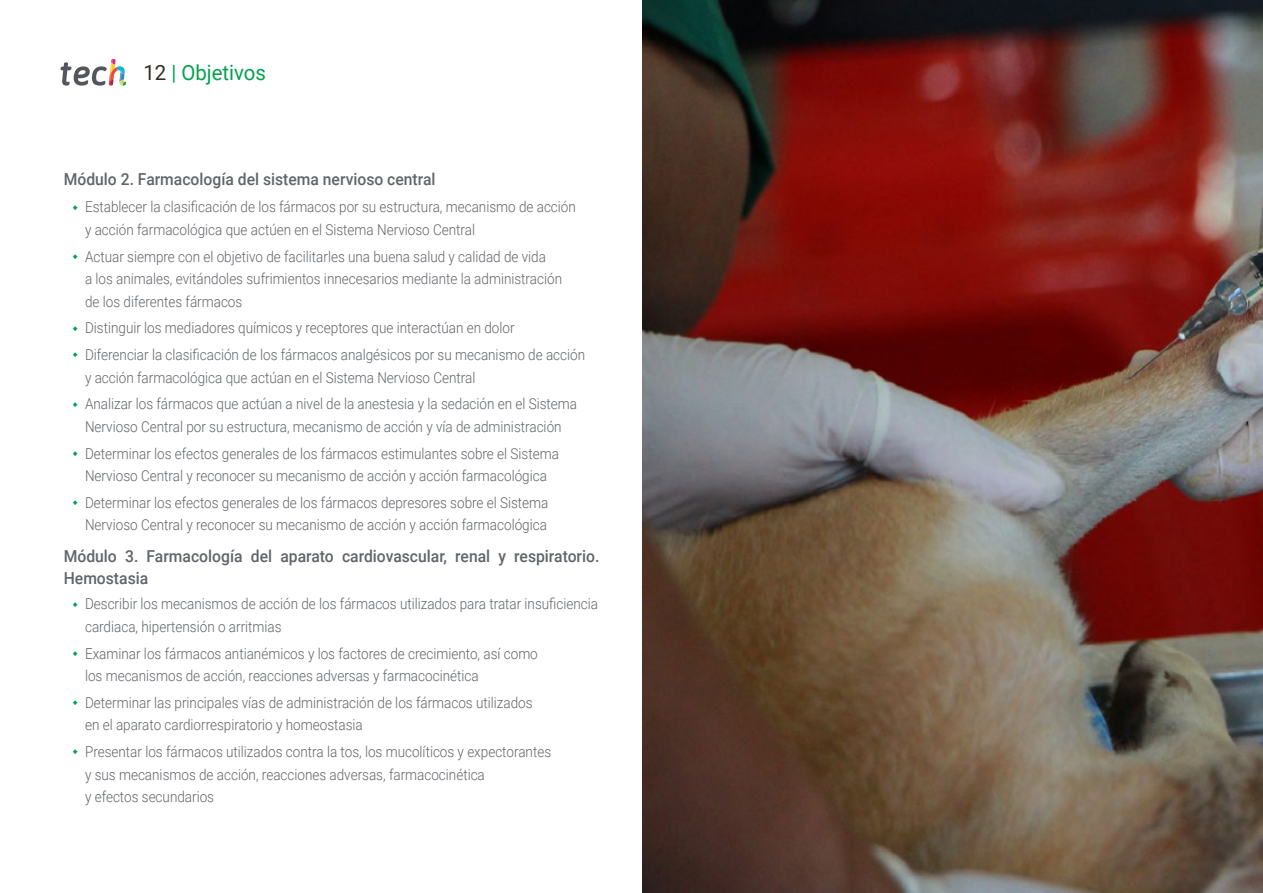
<style>
.page{position:relative;width:1263px;height:893px;background:#fff}
.page>*{position:absolute;margin:0;border:0;box-sizing:border-box;transform-origin:0 0}
.t1{font:21px "Roboto";color:#04a14d}
.t2{font:500 16.5px/22.5px "Roboto";color:#61646a;scale:.95 1}
.t3{font:300 15px/22.5px "Roboto";color:#61646a;scale:.9 1}
.s1{color:#312e20}
.s2{color:#00a04e}
</style>
<div class="page">
<img style="left:642px;top:0;width:621px;height:893px">
<svg style="left:61px;top:59px;width:65px;height:27px"></svg>
<h1 class="t1" style="left:144px;top:57px;width:124px"><span class="s1">12</span> <span class="s2">|</span> Objetivos</h1>
<p class="t2" style="left:64px;top:168px;width:393px">Módulo 2. Farmacología del sistema nervioso central</p>
<p class="t3" style="left:85px;top:195px;width:547px">Establecer la clasificación de los fármacos por su estructura, mecanismo de acción y acción farmacológica que actúen en el Sistema Nervioso Central</p>
<p class="t3" style="left:85px;top:244px;width:532px">Actuar siempre con el objetivo de facilitarles una buena salud y calidad de vida<br>a los animales, evitándoles sufrimientos innecesarios mediante la administración de los diferentes fármacos</p>
<p class="t3" style="left:85px;top:314px;width:557px;line-height:26.7px">Distinguir los mediadores químicos y receptores que interactúan en dolor<br>Diferenciar la clasificación de los fármacos analgésicos por su mecanismo de acción</p>
<p class="t3" style="left:85px;top:363px;width:548px;line-height:26.7px">y acción farmacológica que actúan en el Sistema Nervioso Central<br>Analizar los fármacos que actúan a nivel de la anestesia y la sedación en el Sistema</p>
<p class="t3" style="left:85px;top:413px;width:531px;line-height:26.7px">Nervioso Central por su estructura, mecanismo de acción y vía de administración<br>Determinar los efectos generales de los fármacos estimulantes sobre el Sistema</p>
<p class="t3" style="left:85px;top:462px;width:516px;line-height:26.7px">Nervioso Central y reconocer su mecanismo de acción y acción farmacológica<br>Determinar los efectos generales de los fármacos depresores sobre el Sistema</p>
<p class="t3" style="left:85px;top:513px;width:515px">Nervioso Central y reconocer su mecanismo de acción y acción farmacológica</p>
<p class="t2" style="left:64px;top:544px;width:565px">Módulo 3. Farmacología del aparato cardiovascular, renal y respiratorio.<br>Hemostasia</p>
<p class="t3" style="left:85px;top:592px;width:572px">Describir los mecanismos de acción de los fármacos utilizados para tratar insuficiencia cardiaca, hipertensión o arritmias</p>
<p class="t3" style="left:85px;top:642px;width:505px">Examinar los fármacos antianémicos y los factores de crecimiento, así como los mecanismos de acción, reacciones adversas y farmacocinética</p>
<p class="t3" style="left:85px;top:691px;width:499px">Determinar las principales vías de administración de los fármacos utilizados en el aparato cardiorrespiratorio y homeostasia</p>
<p class="t3" style="left:85px;top:740px;width:519px">Presentar los fármacos utilizados contra la tos, los mucolíticos y expectorantes y sus mecanismos de acción, reacciones adversas, farmacocinética<br>y efectos secundarios</p>
</div>
